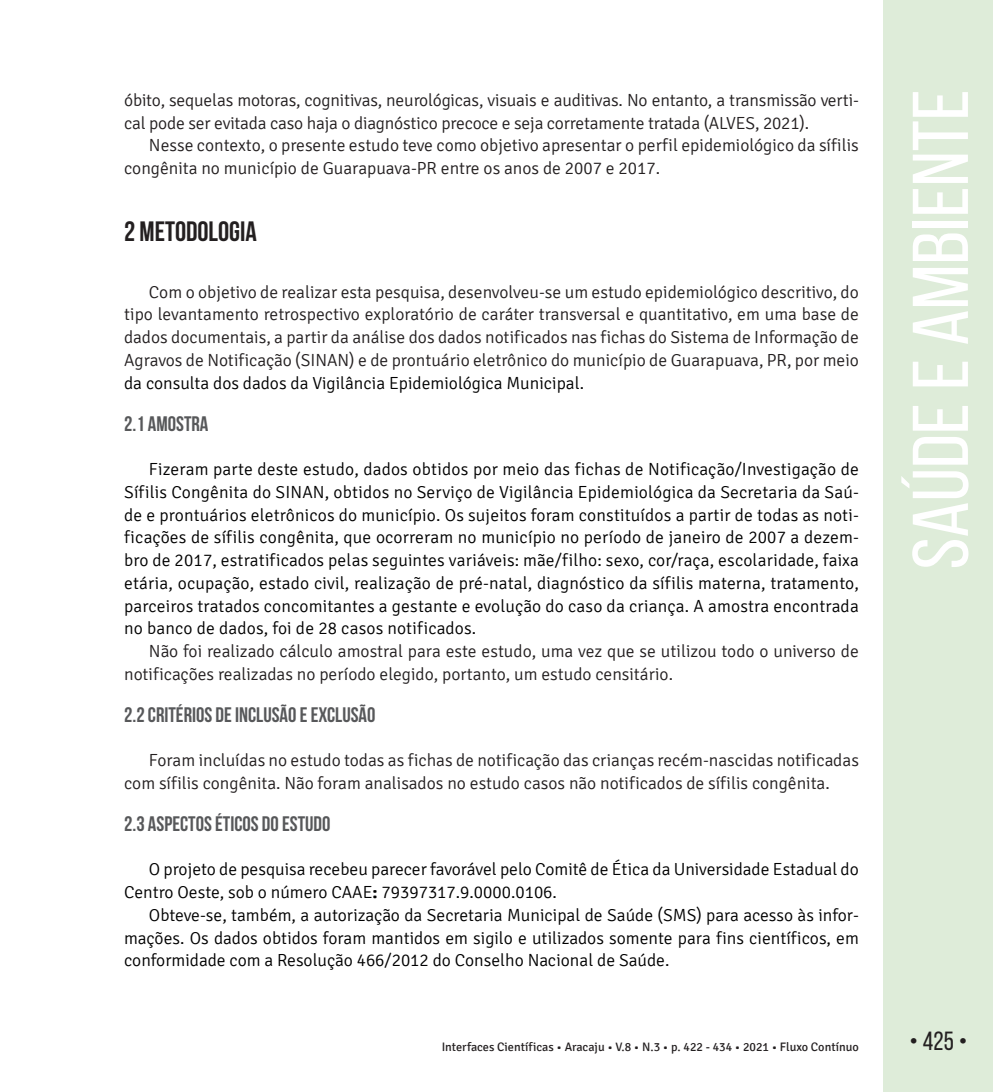
<style>
.page{position:relative;width:993px;height:1092px;background:#fff}
.page>*{position:absolute;margin:0;border:0;box-sizing:border-box;transform-origin:0 0}
.t1{font:78.75px "Bebas Neue";color:#fff;scale:1.09 1}
.t2{font:700 28px "Bebas Neue";color:#231f20}
.t3{font:26.25px "Bebas Neue";color:#231f20}
.t4{font:700 21px "Bebas Neue";color:#57585a}
.t5{font:300 17.5px/22.8px "Signika";color:#000001;text-align:justify}
.t6{font:300 17.5px/22.8px "Signika";color:#231f20}
.t7{font:12.25px "Signika";color:#231f20}
.s1{font-weight:700}
</style>
<div class="page">
<div style="left:883px;top:0;width:109px;height:1091px;background:#deecd9"></div>
<p class="t6" style="left:124px;top:89px;width:736px">óbito, sequelas motoras, cognitivas, neurológicas, visuais e auditivas. No entanto, a transmissão verti&shy;cal pode ser evitada caso haja o diagnóstico precoce e seja corretamente tratada (ALVES, 2021).</p>
<p class="t6" style="left:124px;top:134px;width:736px;text-indent:25px">Nesse contexto, o presente estudo teve como objetivo apresentar o perfil epidemiológico da sífilis congênita no município de Guarapuava-PR entre os anos de 2007 e 2017.</p>
<h2 class="t2" style="left:124px;top:216px;width:134px">2 METODOLOGIA</h2>
<p class="t6" style="left:124px;top:281px;width:736px;text-align:justify;text-indent:25px">Com o objetivo de realizar esta pesquisa, desenvolveu-se um estudo epidemiológico descritivo, do tipo levantamento retrospectivo exploratório de caráter transversal e quantitativo, em uma base de dados documentais, a partir da análise dos dados notificados nas fichas do Sistema de Informação de Agravos de Notificação (SINAN) e de prontuário eletrônico do município de Guarapuava, PR, por meio</p>
<p class="t5" style="left:124px;top:372px;width:461px">da consulta dos dados da Vigilância Epidemiológica Municipal.</p>
<p class="t4" style="left:124px;top:412px;width:86px">2.1 AMOSTRA</p>
<p class="t5" style="left:124px;top:458px;width:736px;text-indent:25px">Fizeram parte deste estudo, dados obtidos por meio das fichas de Notificação/Investigação de Sífilis Congênita do SINAN, obtidos no Serviço de Vigilância Epidemiológica da Secretaria da Saú&shy;de e prontuários eletrônicos do município. Os sujeitos foram constituídos a partir de todas as noti&shy;ficações de sífilis congênita, que ocorreram no município no período de janeiro de 2007 a dezem&shy;bro de 2017, estratificados pelas seguintes variáveis: mãe/filho: sexo, cor/raça, escolaridade, faixa etária, ocupação, estado civil, realização de pré-natal, diagnóstico da sífilis materna, tratamento, parceiros tratados concomitantes a gestante e evolução do caso da criança. A amostra encontrada no banco de dados, foi de 28 casos notificados.</p>
<p class="t6" style="left:124px;top:640px;width:736px;text-indent:25px">Não foi realizado cálculo amostral para este estudo, uma vez que se utilizou todo o universo de notificações realizadas no período elegido, portanto, um estudo censitário.</p>
<p class="t4" style="left:124px;top:703px;width:253px">2.2 CRITÉRIOS DE INCLUSÃO E EXCLUSÃO</p>
<p class="t6" style="left:124px;top:749px;width:736px;text-indent:25px">Foram incluídas no estudo todas as fichas de notificação das crianças recém-nascidas notificadas com sífilis congênita. Não foram analisados no estudo casos não notificados de sífilis congênita.</p>
<p class="t4" style="left:124px;top:812px;width:208px">2.3 ASPECTOS ÉTICOS DO ESTUDO</p>
<p class="t5" style="left:124px;top:858px;width:736px;text-indent:25px">O projeto de pesquisa recebeu parecer favorável pelo Comitê de Ética da Universidade Estadual do<br>Centro Oeste, sob o número CAAE<span class="s1">:</span> 79397317.9.0000.0106.</p>
<p class="t5" style="left:124px;top:903px;width:736px;text-indent:25px">Obteve-se, também, a autorização da Secretaria Municipal de Saúde (SMS) para acesso às infor&shy;mações. Os dados obtidos foram mantidos em sigilo e utilizados somente para fins científicos, em conformidade com a Resolução 466/2012 do Conselho Nacional de Saúde.</p>
<h1 class="t1" style="left:897px;top:569px;width:442px;rotate:-90deg">Saúde e Ambiente</h1>
<p class="t7" style="left:441px;top:1040px;width:418px">Interfaces Científicas • Aracaju • V.8 • N.3 • p. 422 - 434 • 2021 • Fluxo Contínuo</p>
<h3 class="t3" style="left:909px;top:1026px;width:59px">• 425 •</h3>
</div>
